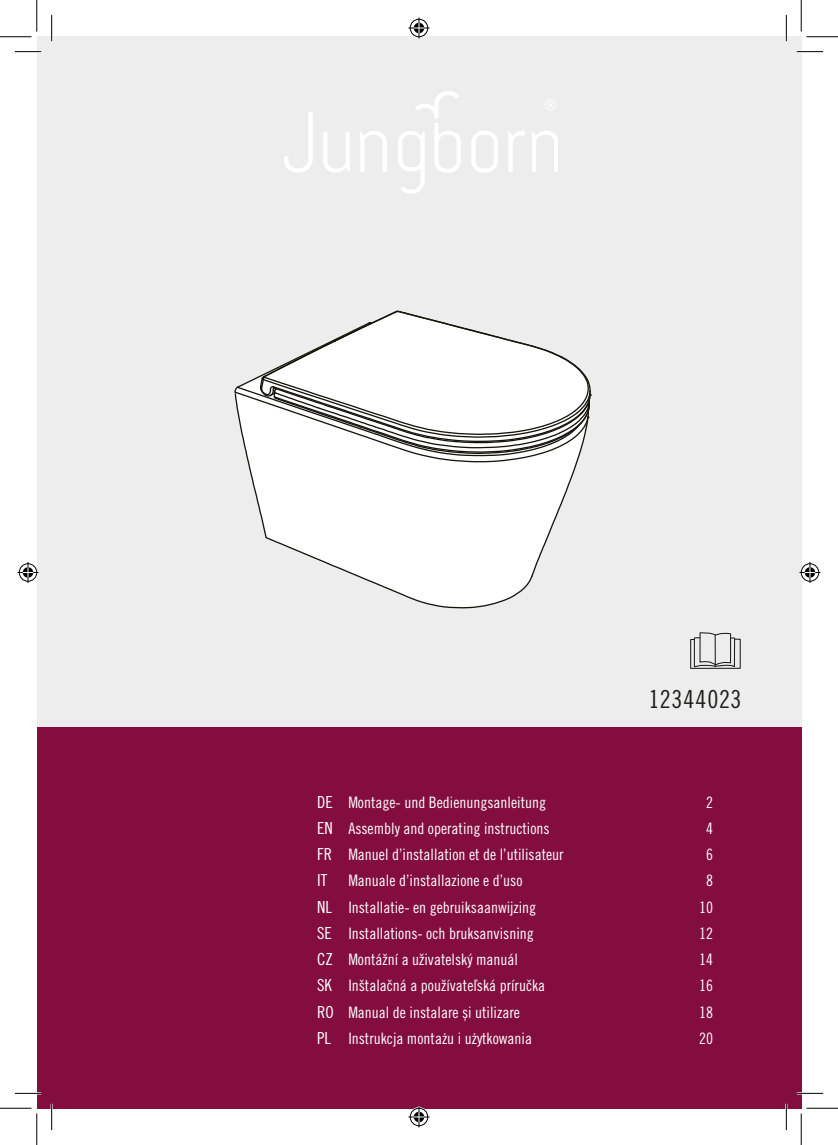
<style>
.page{position:relative;width:838px;height:1145px;background:#fff}
.page>*{position:absolute;margin:0;border:0;box-sizing:border-box;transform-origin:0 0}
.t1{font:24.85px "Trade Gothic LT Pro Cn 18";letter-spacing:.025em;color:#1d1d1b}
.t2{font:16.62px "Trade Gothic LT Pro Cn 18";color:#fff}
.t3{font:15.75px "Trade Gothic LT Pro Cn 18";color:#fff}
.s1{font-size:16.62px}
</style>
<div class="page">
<div style="left:37px;top:37px;width:764px;height:818px;background:#ededed"></div>
<div style="left:37px;top:727px;width:764px;height:381px;background:#840d3f"></div>
<svg style="left:284px;top:91px;width:273px;height:103px"></svg>
<svg style="left:690px;top:632px;width:51px;height:37px"></svg>
<svg style="left:234px;top:310px;width:357px;height:299px"></svg>
<hr style="left:15px;top:51px;width:26px;height:2px;background:#fff">
<hr style="left:796px;top:51px;width:27px;height:2px;background:#fff">
<hr style="left:15px;top:1092px;width:26px;height:2px;background:#fff">
<hr style="left:796px;top:1092px;width:27px;height:2px;background:#fff">
<hr style="left:51px;top:15px;width:2px;height:26px;background:#fff">
<hr style="left:51px;top:1104px;width:2px;height:26px;background:#fff">
<hr style="left:785px;top:15px;width:2px;height:26px;background:#fff">
<hr style="left:785px;top:1104px;width:2px;height:26px;background:#fff">
<svg style="left:15px;top:51px;width:26px;height:1px"></svg>
<svg style="left:796px;top:51px;width:27px;height:1px"></svg>
<svg style="left:15px;top:1093px;width:26px;height:1px"></svg>
<svg style="left:796px;top:1093px;width:27px;height:1px"></svg>
<svg style="left:51px;top:15px;width:1px;height:26px"></svg>
<svg style="left:51px;top:1104px;width:1px;height:26px"></svg>
<svg style="left:786px;top:15px;width:1px;height:26px"></svg>
<svg style="left:786px;top:1104px;width:1px;height:26px"></svg>
<hr style="left:0;top:36px;width:32px;height:1px;background:#000">
<hr style="left:806px;top:36px;width:31px;height:1px;background:#000">
<hr style="left:0;top:1108px;width:32px;height:1px;background:#000">
<hr style="left:806px;top:1108px;width:31px;height:1px;background:#000">
<hr style="left:36px;top:0;width:1px;height:31px;background:#000">
<hr style="left:36px;top:1113px;width:1px;height:32px;background:#000">
<hr style="left:800px;top:0;width:1px;height:31px;background:#000">
<hr style="left:800px;top:1113px;width:1px;height:32px;background:#000">
<svg style="left:408px;top:18px;width:21px;height:21px"></svg>
<svg style="left:408px;top:1106px;width:21px;height:21px"></svg>
<svg style="left:18px;top:562px;width:21px;height:21px"></svg>
<svg style="left:799px;top:562px;width:21px;height:21px"></svg>
<h1 class="t1" style="left:648px;top:684px;width:94px">12344023</h1>
<p class="t3" style="left:317px;top:793px;width:230px"><span class="s1">DE</span> Montage- und Bedienungsanleitung</p>
<p class="t3" style="left:706px;top:793px;width:8px">2</p>
<p class="t3" style="left:317px;top:819px;width:234px"><span class="s1">EN</span> Assembly and operating instructions</p>
<p class="t3" style="left:706px;top:819px;width:8px">4</p>
<p class="t3" style="left:317px;top:845px;width:248px"><span class="s1">FR</span> Manuel d’installation et de l’utilisateur</p>
<p class="t3" style="left:706px;top:845px;width:8px">6</p>
<p class="t2" style="left:317px;top:871px;width:12px">IT</p>
<p class="t3" style="left:348px;top:871px;width:176px">Manuale d’installazione e d’uso</p>
<p class="t3" style="left:706px;top:871px;width:8px">8</p>
<p class="t3" style="left:317px;top:898px;width:220px"><span class="s1">NL</span> Installatie- en gebruiksaanwijzing</p>
<p class="t3" style="left:699px;top:898px;width:15px">10</p>
<p class="t3" style="left:317px;top:924px;width:218px"><span class="s1">SE</span> Installations- och bruksanvisning</p>
<p class="t3" style="left:699px;top:924px;width:15px">12</p>
<p class="t3" style="left:317px;top:950px;width:202px"><span class="s1">CZ</span> Montážní a uživatelský manuál</p>
<p class="t3" style="left:699px;top:950px;width:15px">14</p>
<p class="t3" style="left:317px;top:976px;width:229px"><span class="s1">SK</span> Inštalačná a používateľská príručka</p>
<p class="t3" style="left:699px;top:976px;width:15px">16</p>
<p class="t3" style="left:317px;top:1003px;width:204px"><span class="s1">RO</span> Manual de instalare şi utilizare</p>
<p class="t3" style="left:699px;top:1003px;width:15px">18</p>
<p class="t3" style="left:317px;top:1029px;width:216px"><span class="s1">PL</span> Instrukcja montażu i użytkowania</p>
<p class="t3" style="left:699px;top:1029px;width:15px">20</p>
</div>
